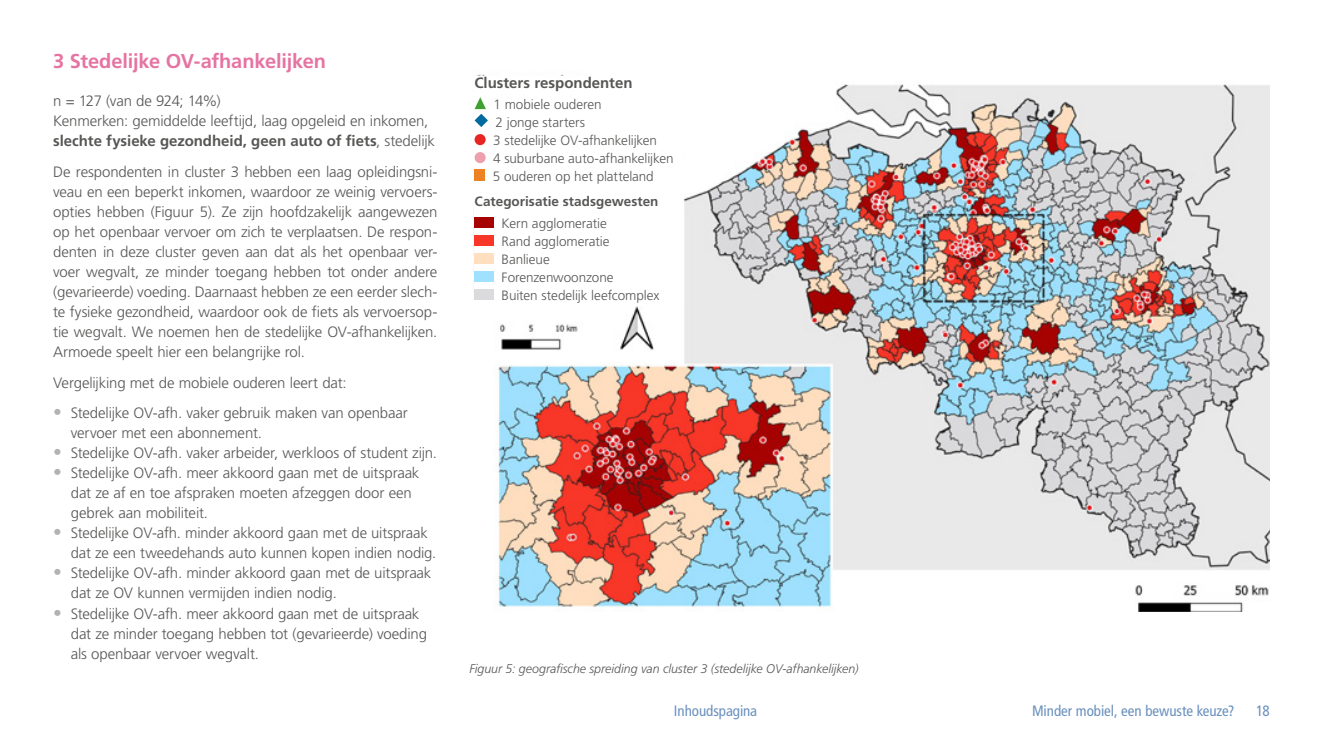
<style>
.page{position:relative;width:1323px;height:745px;background:#fff}
.page>*{position:absolute;margin:0;border:0;box-sizing:border-box;transform-origin:0 0}
.t1{font:700 20px "Frutiger LT Std";letter-spacing:-.01em;color:#e674a2}
.t2{font:300 15px/20px "Frutiger LT Std";letter-spacing:-.01em;color:#575756}
.t3{font:condensed 15px "Frutiger LT Std";letter-spacing:-.005em;color:#6a90bd}
.t4{font:700 15px "Frutiger LT Std";color:#575756}
.t5{font:300 13.5px/18px "Frutiger LT Std";letter-spacing:-.005em;color:#575756}
.t6{font:700 13.5px "Frutiger LT Std";letter-spacing:.005em;color:#575756}
.t7{font:italic 300 12.5px "Frutiger LT Std";letter-spacing:-.005em;color:#575756}
.s1{font-weight:700}
.s2{font-size:17.5px;color:#b3b2b2}
</style>
<div class="page">
<img style="left:473px;top:74px;width:797px;height:537px">
<div style="left:475px;top:76px;width:207px;height:229px;background:#fff"></div>
<svg style="left:475px;top:97px;width:13px;height:30px"></svg>
<div style="left:475px;top:134px;width:11px;height:11px;background:#e82523;border-radius:50%"></div>
<div style="left:475px;top:152px;width:11px;height:11px;background:#ed9fac;border-radius:50%"></div>
<div style="left:475px;top:169px;width:10px;height:12px;background:#ed8224"></div>
<div style="left:475px;top:217px;width:19px;height:11px;background:#a60201"></div>
<div style="left:475px;top:235px;width:19px;height:11px;background:#f83728"></div>
<div style="left:475px;top:253px;width:19px;height:11px;background:#ffdfc0"></div>
<div style="left:475px;top:271px;width:19px;height:11px;background:#a0e1ff"></div>
<div style="left:475px;top:289px;width:19px;height:11px;background:#dbdbdd"></div>
<h1 class="t1" style="left:53px;top:49px;width:274px">3 Stedelijke OV-afhankelijken</h1>
<p class="t2" style="left:53px;top:91px;width:383px">n = 127 (van de 924; 14%)<br>Kenmerken: gemiddelde leeftijd, laag opgeleid en inkomen, <span class="s1">slechte fysieke gezondheid, geen auto of fiets</span>, stedelijk</p>
<p class="t2" style="left:53px;top:162px;width:386px;text-align:justify">De respondenten in cluster 3 hebben een laag opleidingsni&shy;veau en een beperkt inkomen, waardoor ze weinig vervoers&shy;opties hebben (Figuur 5). Ze zijn hoofdzakelijk aangewezen op het openbaar vervoer om zich te verplaatsen. De respon&shy;denten in deze cluster geven aan dat als het openbaar ver&shy;voer wegvalt, ze minder toegang hebben tot onder andere (gevarieerde) voeding. Daarnaast hebben ze een eerder slech&shy;te fysieke gezondheid, waardoor ook de fiets als vervoersop&shy;tie wegvalt. We noemen hen de stedelijke OV-afhankelijken.<br>Armoede speelt hier een belangrijke rol.</p>
<p class="t2" style="left:53px;top:372px;width:295px">Vergelijking met de mobiele ouderen leert dat:</p>
<p class="t2" style="left:71px;top:403px;width:338px;text-indent:-18px"><span class="s2">•</span> Stedelijke OV-afh. vaker gebruik maken van openbaar vervoer met een abonnement.</p>
<p class="t2" style="left:53px;top:443px;width:385px"><span class="s2">•</span> Stedelijke OV-afh. vaker arbeider, werkloos of student zijn.</p>
<p class="t2" style="left:71px;top:463px;width:350px;text-indent:-18px"><span class="s2">•</span> Stedelijke OV-afh. meer akkoord gaan met de uitspraak dat ze af en toe afspraken moeten afzeggen door een gebrek aan mobiliteit.</p>
<p class="t2" style="left:71px;top:523px;width:367px;text-indent:-18px"><span class="s2">•</span> Stedelijke OV-afh. minder akkoord gaan met de uitspraak dat ze een tweedehands auto kunnen kopen indien nodig.</p>
<p class="t2" style="left:71px;top:563px;width:362px;text-indent:-18px"><span class="s2">•</span> Stedelijke OV-afh. minder akkoord gaan met de uitspraak dat ze OV kunnen vermijden indien nodig.</p>
<p class="t2" style="left:71px;top:603px;width:358px;text-indent:-18px"><span class="s2">•</span> Stedelijke OV-afh. meer akkoord gaan met de uitspraak dat ze minder toegang hebben tot (gevarieerde) voeding als openbaar vervoer wegvalt.</p>
<p class="t4" style="left:475px;top:73px;width:159px">Clusters respondenten</p>
<p class="t5" style="left:493px;top:96px;width:182px">1 mobiele ouderen<br>2 jonge starters<br>3 stedelijke OV-afhankelijken<br>4 suburbane auto-afhankelijken<br>5 ouderen op het platteland</p>
<p class="t6" style="left:475px;top:193px;width:185px">Categorisatie stadsgewesten</p>
<p class="t5" style="left:502px;top:214px;width:159px">Kern agglomeratie<br>Rand agglomeratie<br>Banlieue<br>Forenzenwoonzone<br>Buiten stedelijk leefcomplex</p>
<p class="t7" style="left:469px;top:661px;width:391px">Figuur 5: geografische spreiding van cluster 3 (stedelijke OV-afhankelijken)</p>
<p class="t3" style="left:674px;top:702px;width:85px">Inhoudspagina</p>
<p class="t3" style="left:1032px;top:702px;width:204px">Minder mobiel, een bewuste keuze?</p>
<p class="t3" style="left:1256px;top:702px;width:15px">18</p>
</div>
